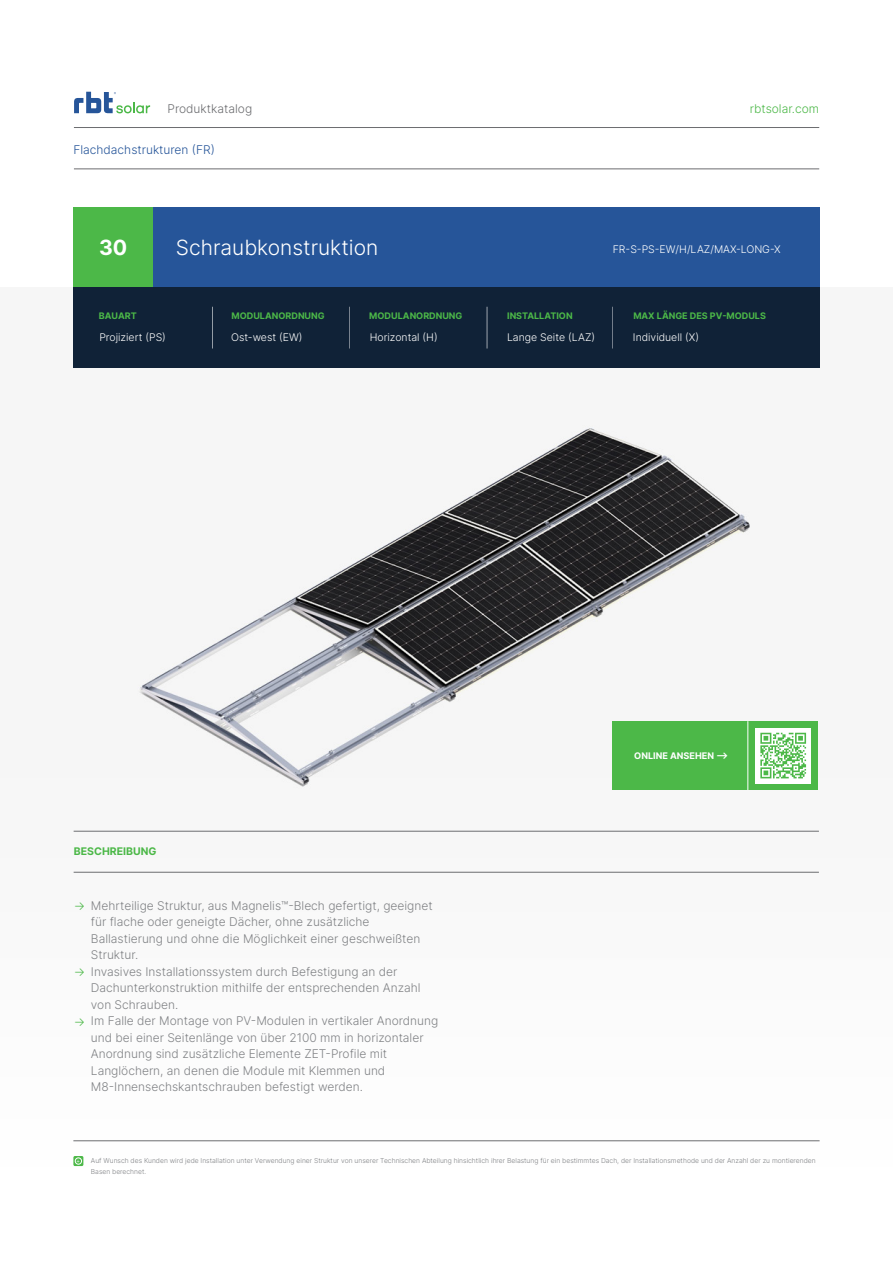
<style>
.page{position:relative;width:893px;height:1263px;background:#fff}
.page>*{position:absolute;margin:0;border:0;box-sizing:border-box;transform-origin:0 0}
.t1{font:300 21px "Inter";color:#fff}
.t2{font:700 21px "Inter";color:#fff}
.t3{font:300 12px/16.5px "Inter";color:#808285}
.t4{font:300 12px "Inter";color:#265599}
.t5{font:300 12px "Inter";color:#4cb848}
.t6{font:300 12px "Inter";color:#6c6d70}
.t7{font:300 10.5px "Inter";color:#fff}
.t8{font:700 10.5px "Inter";color:#4cb848}
.t9{font:700 9.15px "Inter";color:#fff}
.t10{font:700 9px "Inter";color:#4cb848}
.t11{font:300 6.75px/10.5px "Inter";color:#808285}
.t12{font:300 6.45px "Inter";color:#fff}
</style>
<div class="page">
<img style="left:73px;top:287px;width:747px;height:880px">
<div style="left:612px;top:721px;width:205px;height:69px;background:#4cb848"></div>
<div style="left:756px;top:728px;width:55px;height:55px;background:#fff"></div>
<hr style="left:73px;top:1140px;width:747px;height:1px;background:#6c6d70">
<hr style="left:748px;top:721px;width:1px;height:69px;background:#fff">
<div style="left:73px;top:208px;width:80px;height:79px;background:#4cb848"></div>
<div style="left:153px;top:208px;width:666px;height:79px;background:#265599"></div>
<hr style="left:74px;top:127px;width:745px;height:1px;background:#6c6d70">
<hr style="left:74px;top:169px;width:745px;height:1px;background:#6c6d70">
<hr style="left:74px;top:872px;width:745px;height:1px;background:#6c6d70">
<hr style="left:74px;top:831px;width:745px;height:1px;background:#6c6d70">
<svg style="left:73px;top:1156px;width:10px;height:10px"></svg>
<div style="left:75px;top:1158px;width:7px;height:6px;border:1px solid #fff;border-radius:50%"></div>
<svg style="left:74px;top:92px;width:76px;height:21px"></svg>
<div style="left:73px;top:287px;width:746px;height:80px;background:#102237"></div>
<hr style="left:212px;top:307px;width:1px;height:41px;background:#fff">
<hr style="left:349px;top:307px;width:1px;height:41px;background:#fff">
<hr style="left:487px;top:307px;width:1px;height:41px;background:#fff">
<hr style="left:613px;top:307px;width:1px;height:41px;background:#fff">
<svg style="left:760px;top:733px;width:46px;height:45px"></svg>
<p class="t6" style="left:168px;top:100px;width:86px">Produktkatalog</p>
<p class="t5" style="left:750px;top:101px;width:71px">rbtsolar.com</p>
<p class="t4" style="left:73px;top:141px;width:143px">Flachdachstrukturen (FR)</p>
<h1 class="t1" style="left:176px;top:233px;width:204px">Schraubkonstruktion</h1>
<h1 class="t2" style="left:99px;top:232px;width:30px">30</h1>
<p class="t7" style="left:613px;top:242px;width:169px">FR-S-PS-EW/H/LAZ/MAX-LONG-X</p>
<p class="t10" style="left:99px;top:309px;width:39px">BAUART</p>
<p class="t10" style="left:231px;top:309px;width:95px">MODULANORDNUNG</p>
<p class="t10" style="left:369px;top:309px;width:95px">MODULANORDNUNG</p>
<p class="t10" style="left:507px;top:309px;width:67px">INSTALLATION</p>
<p class="t10" style="left:633px;top:309px;width:134px">MAX LÄNGE DES PV-MODULS</p>
<p class="t7" style="left:99px;top:330px;width:68px">Projiziert (PS)</p>
<p class="t7" style="left:231px;top:330px;width:73px">Ost-west (EW)</p>
<p class="t7" style="left:370px;top:330px;width:69px">Horizontal (H)</p>
<p class="t7" style="left:507px;top:330px;width:90px">Lange Seite (LAZ)</p>
<p class="t7" style="left:633px;top:330px;width:68px">Individuell (X)</p>
<p class="t8" style="left:74px;top:843px;width:84px">BESCHREIBUNG</p>
<p class="t3" style="left:91px;top:897px;width:349px">Mehrteilige Struktur, aus Magnelis™-Blech gefertigt, geeignet für flache oder geneigte Dächer, ohne zusätzliche Ballastierung und ohne die Möglichkeit einer geschweißten Struktur.<br>Invasives Installationssystem durch Befestigung an der Dachunterkonstruktion mithilfe der entsprechenden Anzahl von Schrauben.<br>Im Falle der Montage von PV-Modulen in vertikaler Anordnung und bei einer Seitenlänge von über 2100 mm in horizontaler Anordnung sind zusätzliche Elemente ZET-Profile mit Langlöchern, an denen die Module mit Klemmen und M8-Innensechskantschrauben befestigt werden.</p>
<p class="t5" style="left:74px;top:897px;width:13px">→</p>
<p class="t5" style="left:74px;top:963px;width:13px">→</p>
<p class="t5" style="left:74px;top:1013px;width:13px">→</p>
<p class="t9" style="left:634px;top:748px;width:96px">ONLINE ANSEHEN ⟶</p>
<p class="t12" style="left:76px;top:1156px;width:6px">+</p>
<p class="t11" style="left:91px;top:1155px;width:726px">Auf Wunsch des Kunden wird jede Installation unter Verwendung einer Struktur von unserer Technischen Abteilung hinsichtlich ihrer Belastung für ein bestimmtes Dach, der Installationsmethode und der Anzahl der zu montierenden<br>Basen berechnet.</p>
</div>
